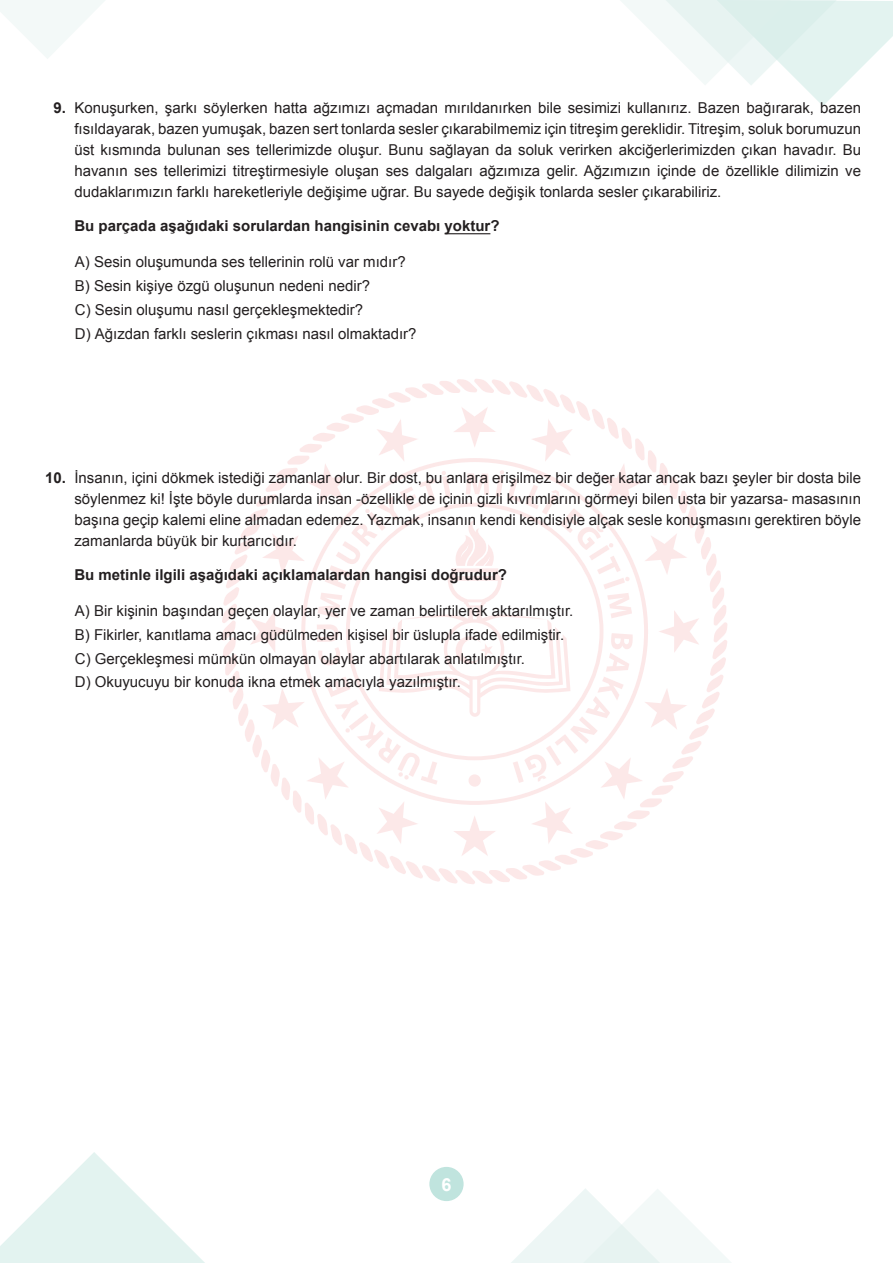
<style>
.page{position:relative;width:893px;height:1263px;background:#fff}
.page>*{position:absolute;margin:0;border:0;box-sizing:border-box;transform-origin:0 0}
.t1{font:700 18px "Arial";color:#fff}
.t2{font:15px/21px "Arial";color:#231f20;text-align:justify}
.t3{font:700 15px "Arial";color:#231f20}
.s1{font-weight:700}
</style>
<div class="page">
<svg style="left:0;top:0;width:105px;height:59px"></svg>
<svg style="left:0;top:1152px;width:205px;height:111px"></svg>
<svg style="left:511px;top:1189px;width:220px;height:74px"></svg>
<svg style="left:621px;top:0;width:272px;height:106px"></svg>
<div style="left:429px;top:1167px;width:35px;height:34px;background:#c0e4de;border-radius:50%"></div>
<svg style="left:216px;top:372px;width:518px;height:519px"></svg>
<hr style="left:445px;top:233px;width:45px;height:1px;background:#231f20">
<p class="t2" style="left:74px;top:97px;width:788px;text-indent:-21px"><span class="s1">9.</span> Konuşurken, şarkı söylerken hatta ağzımızı açmadan mırıldanırken bile sesimizi kullanırız. Bazen bağırarak, bazen fısıldayarak, bazen yumuşak, bazen sert tonlarda sesler çıkarabilmemiz için titreşim gereklidir. Titreşim, soluk borumuzun üst kısmında bulunan ses tellerimizde oluşur. Bunu sağlayan da soluk verirken akciğerlerimizden çıkan havadır. Bu havanın ses tellerimizi titreştirmesiyle oluşan ses dalgaları ağzımıza gelir. Ağzımızın içinde de özellikle dilimizin ve dudaklarımızın farklı hareketleriyle değişime uğrar. Bu sayede değişik tonlarda sesler çıkarabiliriz.</p>
<p class="t3" style="left:74px;top:215px;width:427px">Bu parçada aşağıdaki sorulardan hangisinin cevabı yoktur?</p>
<p class="t2" style="left:75px;top:250px;width:343px;line-height:23.7px;text-align:left">A) Sesin oluşumunda ses tellerinin rolü var mıdır?<br>B) Sesin kişiye özgü oluşunun nedeni nedir?<br>C) Sesin oluşumu nasıl gerçekleşmektedir?<br>D) Ağızdan farklı seslerin çıkması nasıl olmaktadır?</p>
<p class="t2" style="left:74px;top:467px;width:788px;text-indent:-29px"><span class="s1">10.</span> İnsanın, içini dökmek istediği zamanlar olur. Bir dost, bu anlara erişilmez bir değer katar ancak bazı şeyler bir dosta bile söylenmez ki! İşte böyle durumlarda insan -özellikle de içinin gizli kıvrımlarını görmeyi bilen usta bir yazarsa- masasının başına geçip kalemi eline almadan edemez. Yazmak, insanın kendi kendisiyle alçak sesle konuşmasını gerektiren böyle zamanlarda büyük bir kurtarıcıdır.</p>
<p class="t3" style="left:74px;top:564px;width:434px">Bu metinle ilgili aşağıdaki açıklamalardan hangisi doğrudur?</p>
<p class="t2" style="left:75px;top:599px;width:500px;line-height:23.7px;text-align:left">A) Bir kişinin başından geçen olaylar, yer ve zaman belirtilerek aktarılmıştır.<br>B) Fikirler, kanıtlama amacı güdülmeden kişisel bir üslupla ifade edilmiştir.<br>C) Gerçekleşmesi mümkün olmayan olaylar abartılarak anlatılmıştır.<br>D) Okuyucuyu bir konuda ikna etmek amacıyla yazılmıştır.</p>
<p class="t1" style="left:441px;top:1171px;width:12px">6</p>
</div>
